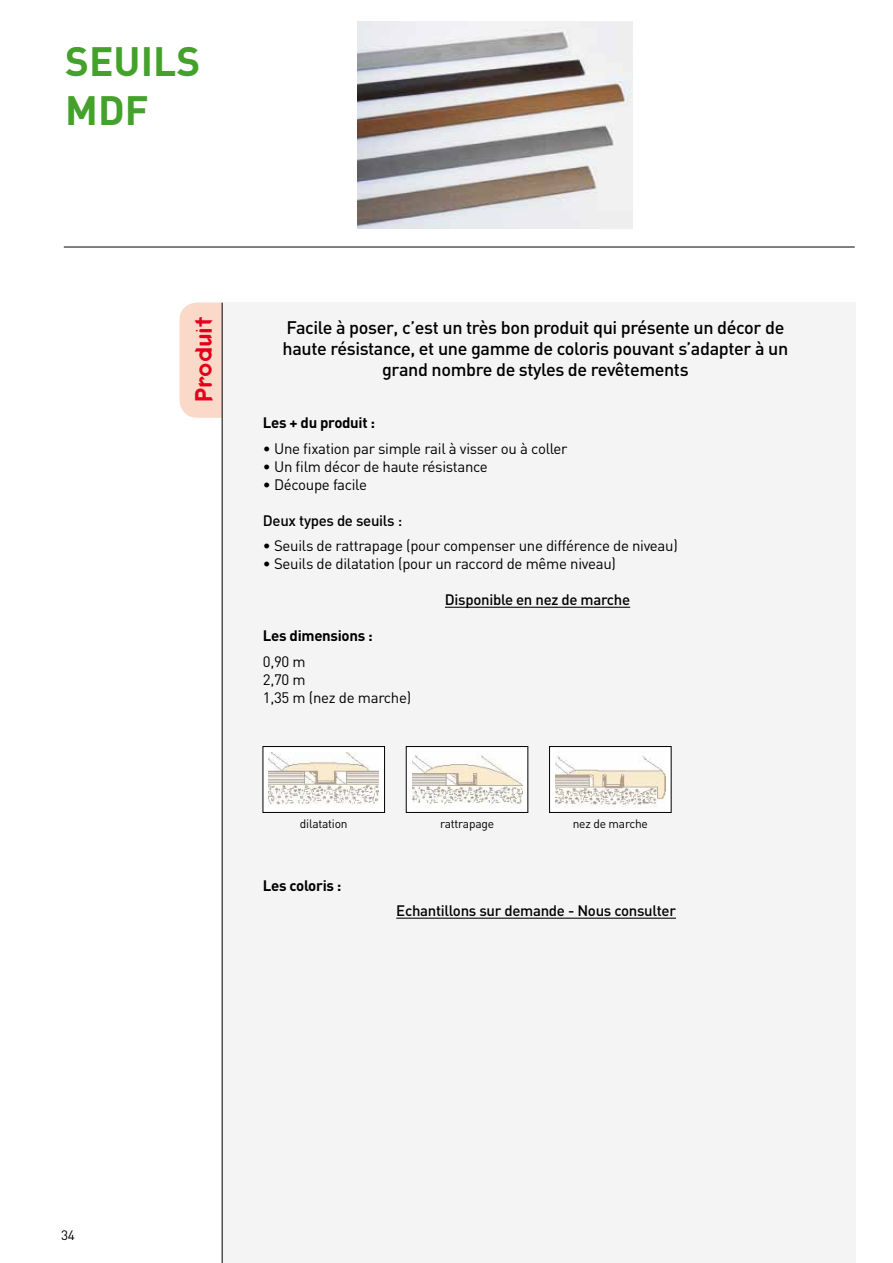
<style>
.page{position:relative;width:893px;height:1263px;background:#fff}
.page>*{position:absolute;margin:0;border:0;box-sizing:border-box;transform-origin:0 0}
.t1{font:700 40.5px/48.6px "DIN";color:#44a12b}
.t2{font:24px "Keedy Sans Reg";color:#e2001a}
.t3{font:500 18px/21px "DIN";letter-spacing:-.02em;color:#000;text-align:center}
.t4{font:15px/18px "DIN";letter-spacing:-.02em;color:#000}
.t5{font:500 15px "DIN";letter-spacing:-.02em;color:#000}
.t6{font:700 15px "DIN";letter-spacing:-.02em;color:#000}
.t7{font:13.5px "DIN";color:#000}
.t8{font:12px "DIN";letter-spacing:-.02em;color:#000}
</style>
<div class="page">
<svg style="left:179px;top:302px;width:43px;height:116px;background:#f9d8c9"></svg>
<hr style="left:64px;top:247px;width:791px;height:1px;background:#000">
<div style="left:222px;top:303px;width:634px;height:960px;background:#f4f4f5"></div>
<hr style="left:445px;top:607px;width:185px;height:1px;background:#000">
<hr style="left:396px;top:918px;width:280px;height:1px;background:#000">
<hr style="left:222px;top:303px;width:1px;height:960px;background:#000">
<div style="left:263px;top:746px;width:122px;height:66px;background:#fff"></div>
<img style="left:269px;top:753px;width:110px;height:52px">
<div style="left:263px;top:746px;width:122px;height:67px;border:1px solid #000"></div>
<div style="left:406px;top:746px;width:122px;height:66px;background:#fff"></div>
<img style="left:412px;top:754px;width:110px;height:53px">
<div style="left:406px;top:746px;width:122px;height:67px;border:1px solid #000"></div>
<div style="left:549px;top:746px;width:122px;height:66px;background:#fff"></div>
<img style="left:555px;top:752px;width:110px;height:55px">
<div style="left:549px;top:746px;width:122px;height:67px;border:1px solid #000"></div>
<img style="left:357px;top:21px;width:275px;height:208px">
<h1 class="t1" style="left:65px;top:36px;width:137px">SEUILS<br>MDF</h1>
<h2 class="t2" style="left:189px;top:402px;width:87px;rotate:-90deg">Produit</h2>
<p class="t3" style="left:283px;top:316px;width:507px">Facile à poser, c’est un très bon produit qui présente un décor de haute résistance, et une gamme de coloris pouvant s’adapter à un grand nombre de styles de revêtements</p>
<p class="t6" style="left:263px;top:413px;width:114px">Les + du produit :</p>
<p class="t4" style="left:263px;top:439px;width:306px">• Une fixation par simple rail à visser ou à coller</p>
<p class="t4" style="left:263px;top:457px;width:226px">• Un film décor de haute résistance</p>
<p class="t4" style="left:263px;top:475px;width:106px">• Découpe facile</p>
<p class="t5" style="left:263px;top:511px;width:141px">Deux types de seuils :</p>
<p class="t4" style="left:263px;top:536px;width:416px">• Seuils de rattrapage (pour compenser une différence de niveau)</p>
<p class="t4" style="left:263px;top:554px;width:354px">• Seuils de dilatation (pour un raccord de même niveau)</p>
<p class="t5" style="left:445px;top:590px;width:187px">Disponible en nez de marche</p>
<p class="t6" style="left:263px;top:626px;width:111px">Les dimensions :</p>
<p class="t4" style="left:263px;top:652px;width:150px">0,90 m<br>2,70 m<br>1,35 m (nez de marche)</p>
<p class="t8" style="left:300px;top:816px;width:49px">dilatation</p>
<p class="t8" style="left:440px;top:816px;width:56px">rattrapage</p>
<p class="t8" style="left:573px;top:816px;width:77px">nez de marche</p>
<p class="t6" style="left:263px;top:875px;width:80px">Les coloris :</p>
<p class="t5" style="left:396px;top:901px;width:281px">Echantillons sur demande - Nous consulter</p>
<p class="t7" style="left:61px;top:1227px;width:15px">34</p>
</div>
